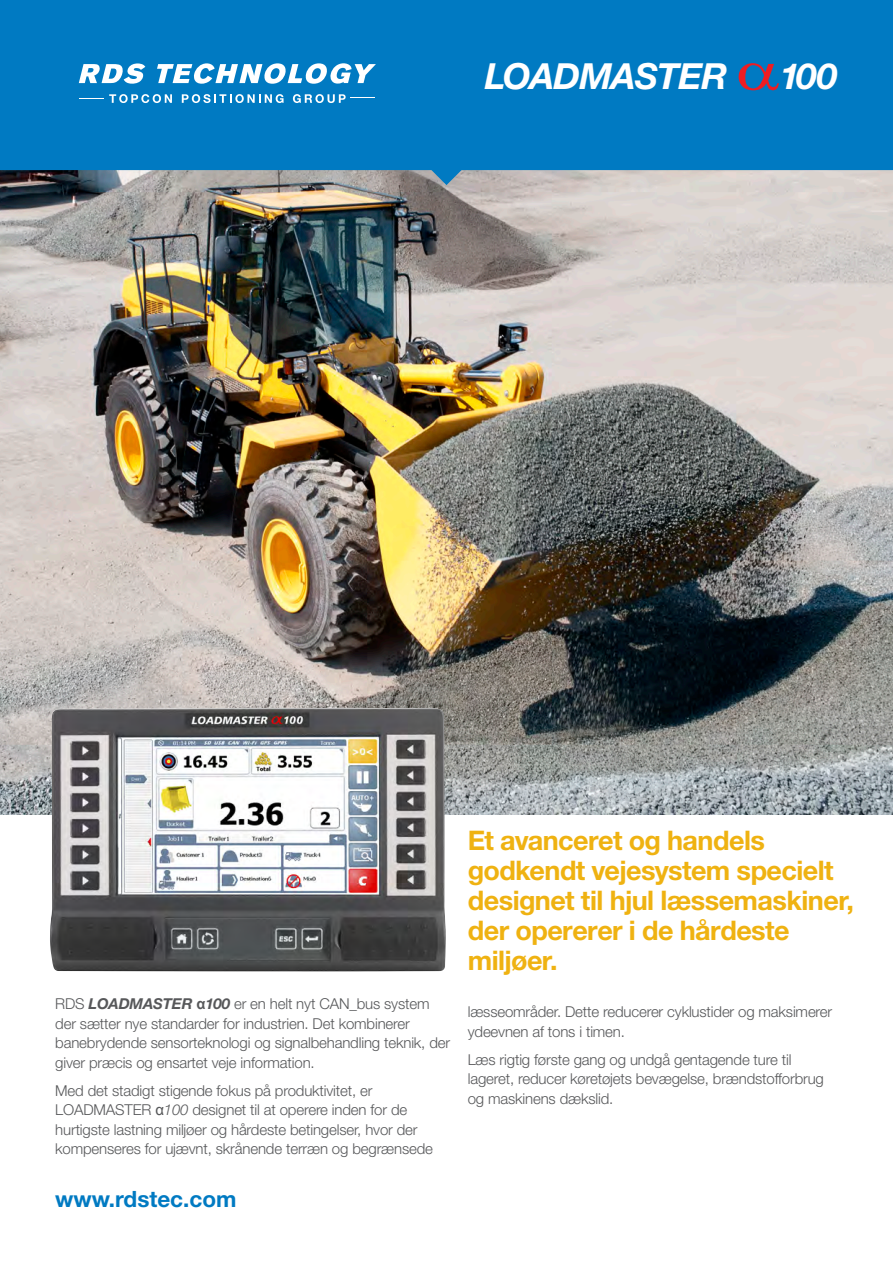
<style>
.page{position:relative;width:893px;height:1263px;background:#fff}
.page>*{position:absolute;margin:0;border:0;box-sizing:border-box;transform-origin:0 0}
.Main_Product_title{font:italic 700 36px "Helvetica Neue LT Std";letter-spacing:-.025em;color:#fff}
.Cover_title_Large{font:700 27px/30px "Helvetica Neue LT Std";letter-spacing:-.02em;color:#efb211}
.Web_address{font:700 22.5px "Helvetica Neue LT Std";color:#007ac2}
.Cover_general_text{font:300 15px/19.5px "Helvetica Neue LT Std";letter-spacing:-.01em;color:#57585a}
.s1{font-weight:700;font-style:italic}
.s2{font-family:"Arial";font-weight:700}
.s3{font-family:"Arial";font-weight:400}
.s4{font-style:italic}
</style>
<div class="page">
<img style="left:0;top:170px;width:893px;height:644px">
<img style="left:50px;top:707px;width:396px;height:264px">
<div style="left:0;top:0;width:893px;height:170px;background:#007ac2"></div>
<svg style="left:431px;top:155px;width:30px;height:30px"></svg>
<svg style="left:79px;top:63px;width:66px;height:21px"></svg>
<svg style="left:157px;top:63px;width:219px;height:21px"></svg>
<svg style="left:79px;top:94px;width:93px;height:9px"></svg>
<svg style="left:182px;top:94px;width:102px;height:9px"></svg>
<svg style="left:293px;top:94px;width:82px;height:9px"></svg>
<svg style="left:739px;top:63px;width:40px;height:27px"></svg>
<p class="Main_Product_title" style="left:485px;top:54px;width:244px">LOADMASTER</p>
<p class="Main_Product_title" style="left:780px;top:54px;width:59px">100</p>
<p class="Cover_general_text" style="left:55px;top:994px;width:396px">RDS <span class="s1">LOADMASTER</span> <span class="s2">α</span><span class="s1">100</span> er en helt nyt CAN_bus system der sætter nye standarder for industrien. Det kombinerer banebrydende sensorteknologi og signalbehandling teknik, der giver præcis og ensartet veje information.</p>
<p class="Cover_general_text" style="left:55px;top:1080px;width:379px">Med det stadigt stigende fokus på produktivitet, er LOADMASTER <span class="s3">α</span><span class="s4">100</span> designet til at operere inden for de hurtigste lastning miljøer og hårdeste betingelser, hvor der kompenseres for ujævnt, skrånende terræn og begrænsede</p>
<p class="Web_address" style="left:55px;top:1185px;width:183px">www.rdstec.com</p>
<p class="Cover_title_Large" style="left:468px;top:824px;width:388px">Et avanceret og handels godkendt vejesystem specielt designet til hjul læssemaskiner, der opererer i de hårdeste miljøer.</p>
<p class="Cover_general_text" style="left:468px;top:1002px;width:366px">læsseområder. Dette reducerer cyklustider og maksimerer ydeevnen af tons i timen.</p>
<p class="Cover_general_text" style="left:468px;top:1049px;width:358px">Læs rigtig første gang og undgå gentagende ture til lageret, reducer køretøjets bevægelse, brændstofforbrug og maskinens dækslid.</p>
</div>
